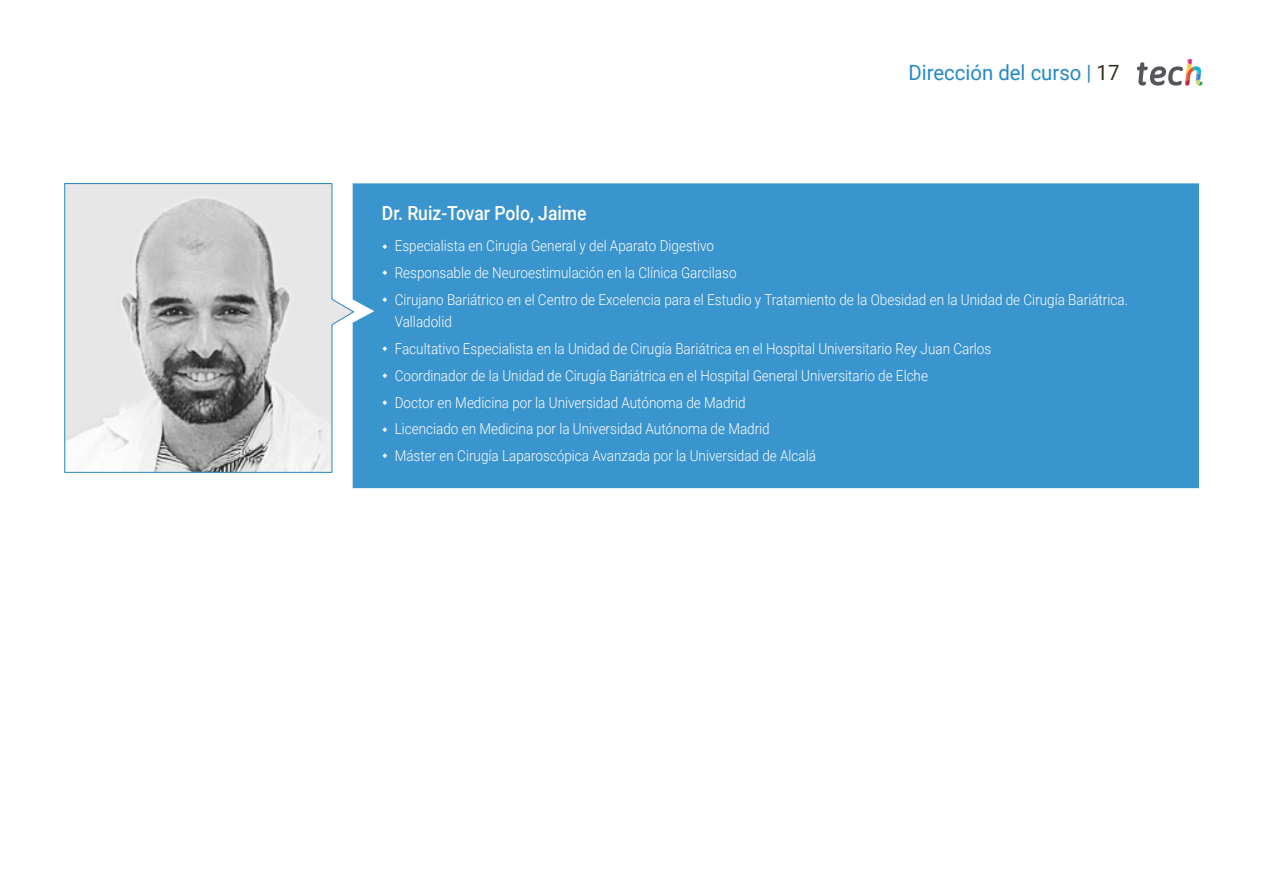
<style>
.page{position:relative;width:1263px;height:893px;background:#fff}
.page>*{position:absolute;margin:0;border:0;box-sizing:border-box;transform-origin:0 0}
.t1{font:21px "Roboto";color:#2488c9}
.t2{font:500 19.5px "Roboto";color:#fff;scale:.9 1}
.t3{font:300 15px/26.7px "Roboto";color:#fff;scale:.9 1}
.s1{color:#312e20}
</style>
<div class="page">
<svg style="left:1137px;top:59px;width:65px;height:27px"></svg>
<div style="left:353px;top:183px;width:846px;height:305px;background:#3a94ce"></div>
<svg style="left:64px;top:183px;width:290px;height:290px;background:#cbcdce"></svg>
<svg style="left:383px;top:244px;width:4px;height:5px"></svg>
<svg style="left:383px;top:271px;width:4px;height:5px"></svg>
<svg style="left:383px;top:297px;width:4px;height:5px"></svg>
<svg style="left:383px;top:347px;width:4px;height:5px"></svg>
<svg style="left:383px;top:373px;width:4px;height:5px"></svg>
<svg style="left:383px;top:400px;width:4px;height:5px"></svg>
<svg style="left:383px;top:427px;width:4px;height:5px"></svg>
<svg style="left:383px;top:454px;width:4px;height:5px"></svg>
<h1 class="t1" style="left:908px;top:57px;width:213px">Dirección del curso | <span class="s1">17</span></h1>
<h2 class="t2" style="left:382px;top:199px;width:229px">Dr. Ruiz-Tovar Polo, Jaime</h2>
<p class="t3" style="left:395px;top:232px;width:816px">Especialista en Cirugía General y del Aparato Digestivo<br>Responsable de Neuroestimulación en la Clínica Garcilaso<br>Cirujano Bariátrico en el Centro de Excelencia para el Estudio y Tratamiento de la Obesidad en la Unidad de Cirugía Bariátrica.</p>
<p class="t3" style="left:395px;top:308px;width:664px">Valladolid<br>Facultativo Especialista en la Unidad de Cirugía Bariátrica en el Hospital Universitario Rey Juan Carlos Coordinador de la Unidad de Cirugía Bariátrica en el Hospital General Universitario de Elche<br>Doctor en Medicina por la Universidad Autónoma de Madrid<br>Licenciado en Medicina por la Universidad Autónoma de Madrid<br>Máster en Cirugía Laparoscópica Avanzada por la Universidad de Alcalá</p>
</div>
